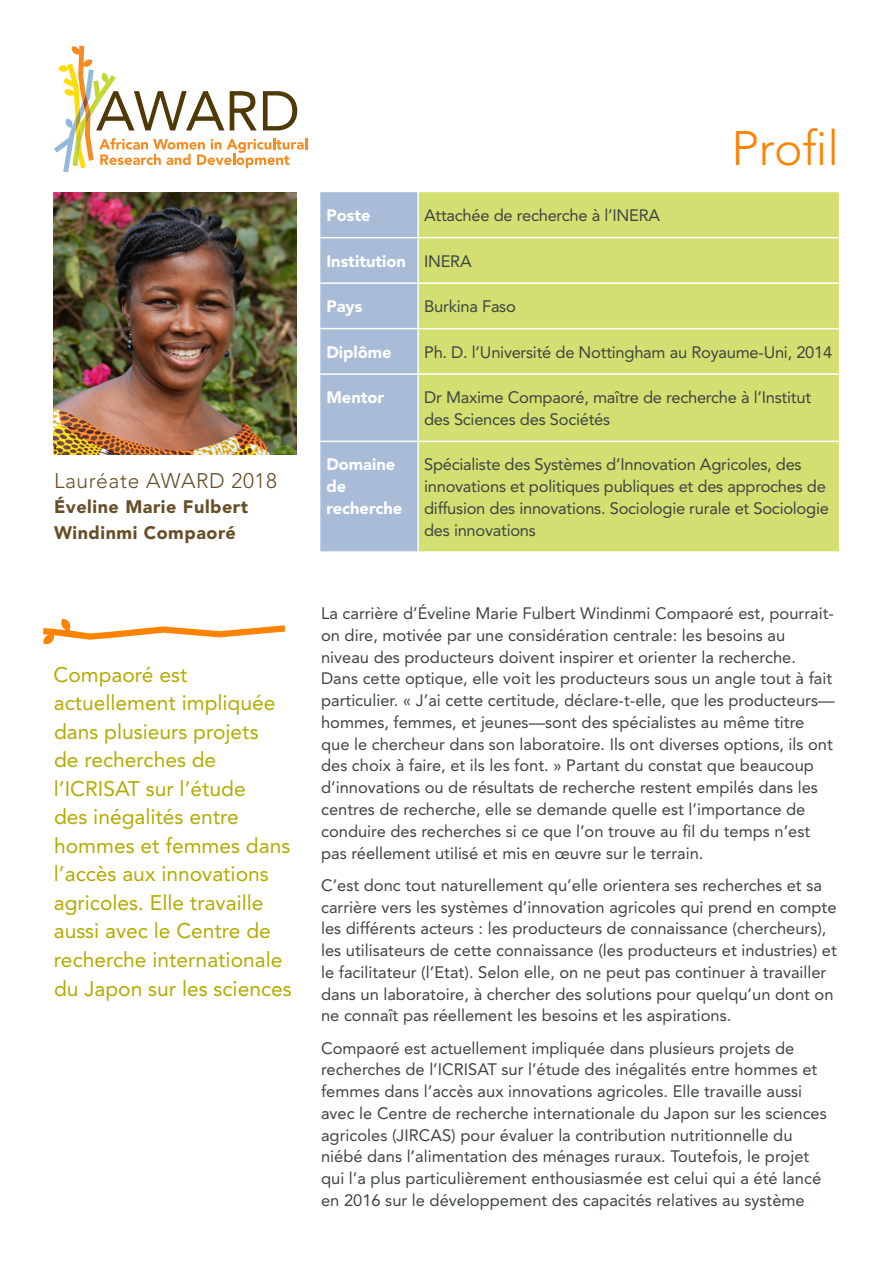
<style>
.page{position:relative;width:893px;height:1263px;background:#fff}
.page>*{position:absolute;margin:0;border:0;box-sizing:border-box;transform-origin:0 0}
.t1{font:300 48px "Avenir LT Std";color:#ff8200}
.pull_quote{font:21px/28.5px "Avenir LT Std";color:#b3ab00}
._2013_AWARD_Fellow{font:300 21px "Avenir LT Std";letter-spacing:.03em;color:#674e26}
.Fellow_Name{font:900 18px/25.5px "Avenir LT Std";letter-spacing:.03em;color:#674e26}
.Award_Body_Copy{font:16.5px/21.8px "Avenir LT Std";color:#3d4543}
.Chart_Data{font:16.5px/21.8px "Avenir LT Std";letter-spacing:-.015em;color:#3d4543}
.Chart_Headings{font:900 16.5px/21.8px "Avenir LT Std";color:#fff}
</style>
<div class="page">
<svg style="left:54px;top:46px;width:253px;height:126px"></svg>
<img style="left:54px;top:192px;width:242px;height:262px">
<div style="left:320px;top:192px;width:97px;height:359px;background:#a8bbd7"></div>
<div style="left:419px;top:192px;width:420px;height:359px;background:#d4df71"></div>
<hr style="left:320px;top:237px;width:98px;height:1px;background:#fff">
<hr style="left:418px;top:237px;width:421px;height:1px;background:#fff">
<hr style="left:320px;top:282px;width:98px;height:2px;background:#fff">
<hr style="left:418px;top:282px;width:421px;height:2px;background:#fff">
<hr style="left:320px;top:328px;width:98px;height:1px;background:#fff">
<hr style="left:418px;top:328px;width:421px;height:1px;background:#fff">
<hr style="left:320px;top:373px;width:98px;height:2px;background:#fff">
<hr style="left:418px;top:373px;width:421px;height:2px;background:#fff">
<hr style="left:320px;top:441px;width:98px;height:1px;background:#fff">
<hr style="left:418px;top:441px;width:421px;height:1px;background:#fff">
<svg style="left:43px;top:619px;width:242px;height:26px"></svg>
<p class="_2013_AWARD_Fellow" style="left:54px;top:468px;width:224px">Lauréate AWARD 2018</p>
<p class="Fellow_Name" style="left:54px;top:494px;width:196px">Éveline Marie Fulbert<br>Windinmi Compaoré</p>
<p class="pull_quote" style="left:54px;top:661px;width:240px">Compaoré est actuellement impliquée dans plusieurs projets<br>de recherches de l’ICRISAT sur l’étude<br>des inégalités entre hommes et femmes dans l’accès aux innovations agricoles. Elle travaille aussi avec le Centre de recherche internationale du Japon sur les sciences</p>
<p class="t1" style="left:731px;top:120px;width:109px">Profil</p>
<p class="Chart_Headings" style="left:326px;top:204px;width:46px">Poste</p>
<p class="Chart_Data" style="left:424px;top:205px;width:237px">Attachée de recherche à l’INERA</p>
<p class="Chart_Headings" style="left:326px;top:250px;width:81px">Institution</p>
<p class="Chart_Data" style="left:424px;top:250px;width:49px">INERA</p>
<p class="Chart_Headings" style="left:326px;top:295px;width:38px">Pays</p>
<p class="Chart_Data" style="left:424px;top:296px;width:93px">Burkina Faso</p>
<p class="Chart_Headings" style="left:326px;top:341px;width:67px">Diplôme</p>
<p class="Chart_Data" style="left:424px;top:341px;width:410px">Ph. D. l’Université de Nottingham au Royaume-Uni, 2014</p>
<p class="Chart_Headings" style="left:326px;top:386px;width:60px">Mentor</p>
<p class="Chart_Data" style="left:424px;top:387px;width:388px">Dr Maxime Compaoré, maître de recherche à l’Institut des Sciences des Sociétés</p>
<p class="Chart_Headings" style="left:326px;top:454px;width:78px">Domaine de recherche</p>
<p class="Chart_Data" style="left:424px;top:454px;width:406px">Spécialiste des Systèmes d’Innovation Agricoles, des innovations et politiques publiques et des approches de diffusion des innovations. Sociologie rurale et Sociologie des innovations</p>
<p class="Award_Body_Copy" style="left:321px;top:603px;width:515px">La carrière d’Éveline Marie Fulbert Windinmi Compaoré est, pourrait&shy;on dire, motivée par une considération centrale: les besoins au niveau des producteurs doivent inspirer et orienter la recherche.<br>Dans cette optique, elle voit les producteurs sous un angle tout à fait particulier. « J’ai cette certitude, déclare-t-elle, que les producteurs— hommes, femmes, et jeunes—sont des spécialistes au même titre que le chercheur dans son laboratoire. Ils ont diverses options, ils ont des choix à faire, et ils les font. » Partant du constat que beaucoup d’innovations ou de résultats de recherche restent empilés dans les centres de recherche, elle se demande quelle est l’importance de conduire des recherches si ce que l’on trouve au fil du temps n’est pas réellement utilisé et mis en œuvre sur le terrain.</p>
<p class="Award_Body_Copy" style="left:321px;top:874px;width:517px">C’est donc tout naturellement qu’elle orientera ses recherches et sa carrière vers les systèmes d’innovation agricoles qui prend en compte les différents acteurs : les producteurs de connaissance (chercheurs), les utilisateurs de cette connaissance (les producteurs et industries) et le facilitateur (l’Etat). Selon elle, on ne peut pas continuer à travailler dans un laboratoire, à chercher des solutions pour quelqu’un dont on ne connaît pas réellement les besoins et les aspirations.</p>
<p class="Award_Body_Copy" style="left:321px;top:1037px;width:507px">Compaoré est actuellement impliquée dans plusieurs projets de recherches de l’ICRISAT sur l’étude des inégalités entre hommes et femmes dans l’accès aux innovations agricoles. Elle travaille aussi avec le Centre de recherche internationale du Japon sur les sciences agricoles (JIRCAS) pour évaluer la contribution nutritionnelle du niébé dans l’alimentation des ménages ruraux. Toutefois, le projet qui l’a plus particulièrement enthousiasmée est celui qui a été lancé en 2016 sur le développement des capacités relatives au système</p>
</div>
